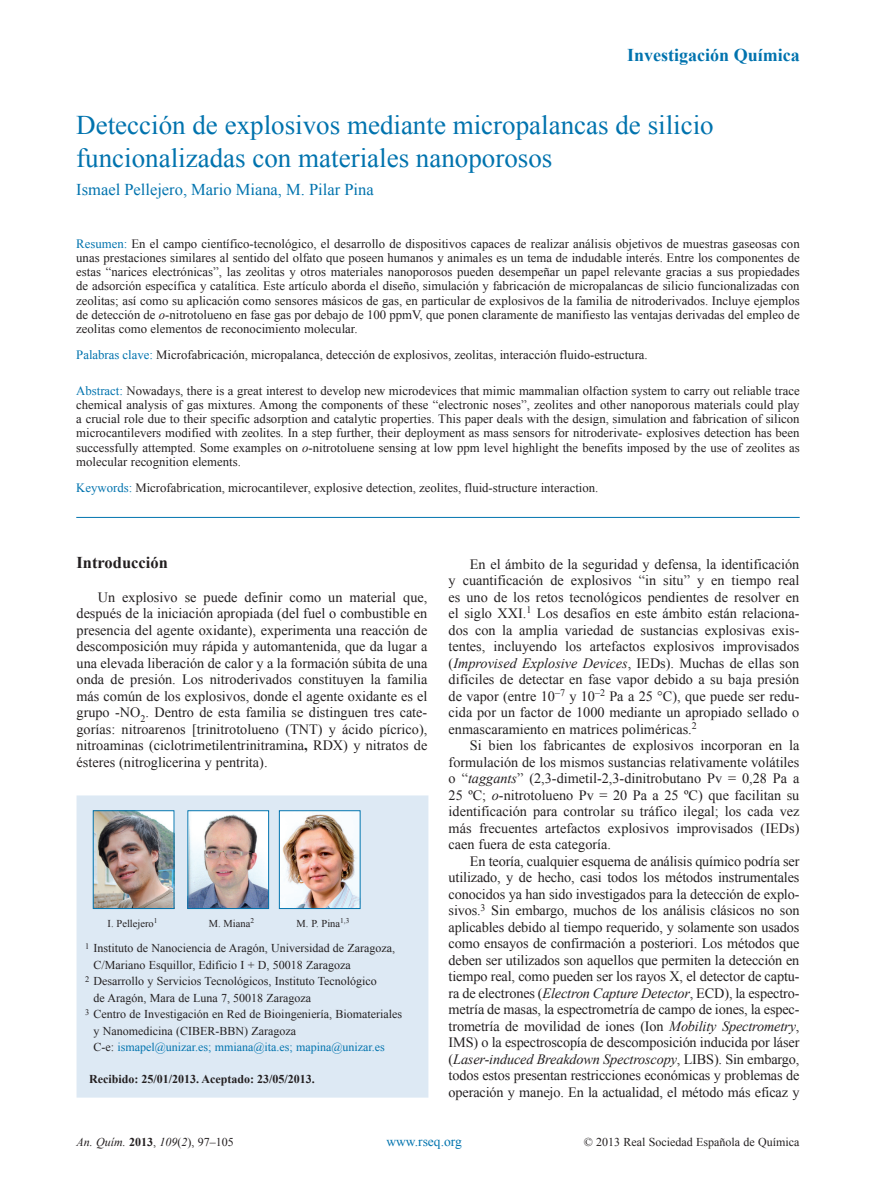
<style>
.page{position:relative;width:893px;height:1191px;background:#fff}
.page>*{position:absolute;margin:0;border:0;box-sizing:border-box;transform-origin:0 0}
.t1{font:27px/32.4px "Times New Roman";color:#0073ae}
.t2{font:700 18px "Times New Roman";color:#0073ae}
.t3{font:16.5px "Times New Roman";color:#0073ae}
.t4{font:700 16.5px "Times New Roman";color:#231f20}
.t5{font:14.25px/16.5px "Times New Roman";color:#231f20;text-align:justify}
.t6{font:13.5px "Times New Roman";color:#0073ae}
.t7{font:12.75px/14.2px "Times New Roman";color:#231f20;text-align:justify}
.t8{font:12px "Times New Roman";color:#231f20}
.t9{font:12px "Times New Roman";color:#0073ae}
.t10{font:700 12px "Times New Roman";color:#231f20}
.t11{font:italic 12px "Times New Roman";color:#231f20}
.t12{font:10.5px "Times New Roman";color:#231f20}
.s1{color:#0073ae}
.s2{font-style:italic}
.s3{font-weight:700}
.s4{color:#231f20}
.s5{font-weight:700;font-style:normal}
.s6{font-style:normal}
</style>
<div class="page">
<div style="left:77px;top:795px;width:351px;height:302px;background:#dde9f4"></div>
<img style="left:95px;top:812px;width:77px;height:95px">
<div style="left:93px;top:810px;width:81px;height:99px;border:1px solid #0073ae"></div>
<img style="left:189px;top:812px;width:78px;height:95px">
<div style="left:187px;top:810px;width:82px;height:99px;border:1px solid #0073ae"></div>
<img style="left:281px;top:812px;width:78px;height:95px">
<div style="left:279px;top:810px;width:82px;height:99px;border:1px solid #0073ae"></div>
<hr style="left:76px;top:517px;width:724px;height:1px;background:#0073ae">
<p class="t2" style="left:627px;top:49px;width:174px">Investigación Química</p>
<h1 class="t1" style="left:76px;top:112px;width:639px">Detección de explosivos mediante micropalancas de silicio funcionalizadas con materiales nanoporosos</h1>
<p class="t3" style="left:76px;top:184px;width:299px">Ismael Pellejero, Mario Miana, M. Pilar Pina</p>
<p class="t7" style="left:76px;top:237px;width:725px"><span class="s1">Resumen:</span> En el campo científico-tecnológico, el desarrollo de dispositivos capaces de realizar análisis objetivos de muestras gaseosas con unas prestaciones similares al sentido del olfato que poseen humanos y animales es un tema de indudable interés. Entre los componentes de estas “narices electrónicas”, las zeolitas y otros materiales nanoporosos pueden desempeñar un papel relevante gracias a sus propiedades de adsorción específica y catalítica. Este artículo aborda el diseño, simulación y fabricación de micropalancas de silicio funcionalizadas con zeolitas; así como su aplicación como sensores másicos de gas, en particular de explosivos de la familia de nitroderivados. Incluye ejemplos de detección de <span class="s2">o</span>-nitrotolueno en fase gas por debajo de 100 ppmV, que ponen claramente de manifiesto las ventajas derivadas del empleo de zeolitas como elementos de reconocimiento molecular.</p>
<p class="t7" style="left:76px;top:349px;width:573px"><span class="s1">Palabras clave:</span> Microfabricación, micropalanca, detección de explosivos, zeolitas, interacción fluido-estructura.</p>
<p class="t7" style="left:76px;top:384px;width:725px"><span class="s1">Abstract:</span> Nowadays, there is a great interest to develop new microdevices that mimic mammalian olfaction system to carry out reliable trace chemical analysis of gas mixtures. Among the components of these “electronic noses”, zeolites and other nanoporous materials could play a crucial role due to their specific adsorption and catalytic properties. This paper deals with the design, simulation and fabrication of silicon microcantilevers modified with zeolites. In a step further, their deployment as mass sensors for nitroderivate- explosives detection has been successfully attempted. Some examples on <span class="s2">o</span>-nitrotoluene sensing at low ppm level highlight the benefits imposed by the use of zeolites as molecular recognition elements.</p>
<p class="t7" style="left:76px;top:482px;width:524px"><span class="s1">Keywords:</span> Microfabrication, microcantilever, explosive detection, zeolites, fluid-structure interaction.</p>
<p class="t4" style="left:77px;top:557px;width:93px">Introducción</p>
<p class="t5" style="left:77px;top:590px;width:352px;text-indent:21px">Un explosivo se puede definir como un material que, después de la iniciación apropiada (del fuel o combustible en presencia del agente oxidante), experimenta una reacción de descomposición muy rápida y automantenida, que da lugar a una elevada liberación de calor y a la formación súbita de una onda de presión. Los nitroderivados constituyen la familia más común de los explosivos, donde el agente oxidante es el grupo -NO<sub>2</sub>. Dentro de esta familia se distinguen tres cate&shy;gorías: nitroarenos [trinitrotolueno (TNT) y ácido pícrico), nitroaminas (ciclotrimetilentrinitramina<span class="s3">,</span> RDX) y nitratos de ésteres (nitroglicerina y pentrita).</p>
<p class="t12" style="left:108px;top:919px;width:52px">I. Pellejero<sup>1</sup></p>
<p class="t12" style="left:209px;top:919px;width:47px">M. Miana<sup>2</sup></p>
<p class="t12" style="left:296px;top:919px;width:54px">M. P. Pina<sup>1,3</sup></p>
<p class="t8" style="left:85px;top:943px;width:312px"><sup>1</sup> Instituto de Nanociencia de Aragón, Universidad de Zaragoza,</p>
<p class="t8" style="left:94px;top:960px;width:259px">C/Mariano Esquillor, Edificio I + D, 50018 Zaragoza</p>
<p class="t8" style="left:85px;top:976px;width:293px"><sup>2</sup> Desarrollo y Servicios Tecnológicos, Instituto Tecnológico</p>
<p class="t8" style="left:94px;top:993px;width:219px">de Aragón, Mara de Luna 7, 50018 Zaragoza</p>
<p class="t8" style="left:85px;top:1009px;width:319px"><sup>3</sup> Centro de Investigación en Red de Bioingeniería, Biomateriales</p>
<p class="t8" style="left:94px;top:1026px;width:204px">y Nanomedicina (CIBER-BBN) Zaragoza</p>
<p class="t9" style="left:94px;top:1042px;width:293px"><span class="s4">C-e:</span> ismapel@unizar.es; mmiana@ita.es; mapina@unizar.es</p>
<p class="t10" style="left:89px;top:1074px;width:227px">Recibido: 25/01/2013. Aceptado: 23/05/2013.</p>
<p class="t5" style="left:449px;top:557px;width:352px;text-indent:21px">En el ámbito de la seguridad y defensa, la identificación y cuantificación de explosivos “in situ” y en tiempo real es uno de los retos tecnológicos pendientes de resolver en el siglo XXI.<sup>1</sup> Los desafíos en este ámbito están relaciona&shy;dos con la amplia variedad de sustancias explosivas exis&shy;tentes, incluyendo los artefactos explosivos improvisados (<span class="s2">Improvised Explosive Devices</span>, IEDs). Muchas de ellas son difíciles de detectar en fase vapor debido a su baja presión de vapor (entre 10<sup>–7</sup> y 10<sup>–2</sup> Pa a 25 °C), que puede ser redu&shy;cida por un factor de 1000 mediante un apropiado sellado o enmascaramiento en matrices poliméricas.<sup>2</sup></p>
<p class="t5" style="left:449px;top:738px;width:352px;text-indent:21px">Si bien los fabricantes de explosivos incorporan en la formulación de los mismos sustancias relativamente volátiles o “<span class="s2">taggants</span>” (2,3-dimetil-2,3-dinitrobutano Pv = 0,28 Pa a 25 ºC; <span class="s2">o</span>-nitrotolueno Pv = 20 Pa a 25 ºC) que facilitan su identificación para controlar su tráfico ilegal; los cada vez más frecuentes artefactos explosivos improvisados (IEDs) caen fuera de esta categoría.</p>
<p class="t5" style="left:449px;top:854px;width:352px;text-indent:21px">En teoría, cualquier esquema de análisis químico podría ser utilizado, y de hecho, casi todos los métodos instrumentales conocidos ya han sido investigados para la detección de explo&shy;sivos.<sup>3</sup> Sin embargo, muchos de los análisis clásicos no son aplicables debido al tiempo requerido, y solamente son usados como ensayos de confirmación a posteriori. Los métodos que deben ser utilizados son aquellos que permiten la detección en tiempo real, como pueden ser los rayos X, el detector de captu&shy;ra de electrones (<span class="s2">Electron Capture Detector</span>, ECD), la espectro&shy;metría de masas, la espectrometría de campo de iones, la espec&shy;trometría de movilidad de iones (Ion <span class="s2">Mobility Spectrometry</span>, IMS) o la espectroscopía de descomposición inducida por láser (<span class="s2">Laser-induced Breakdown Spectroscopy</span>, LIBS). Sin embargo, todos estos presentan restricciones económicas y problemas de operación y manejo. En la actualidad, el método más eficaz y</p>
<p class="t11" style="left:77px;top:1138px;width:159px">An. Quím. <span class="s5">2013</span><span class="s6">,</span> 109<span class="s6">(</span>2<span class="s6">), 97–105</span></p>
<p class="t6" style="left:386px;top:1137px;width:77px">www.rseq.org</p>
<p class="t8" style="left:584px;top:1138px;width:217px">© 2013 Real Sociedad Española de Química</p>
</div>
